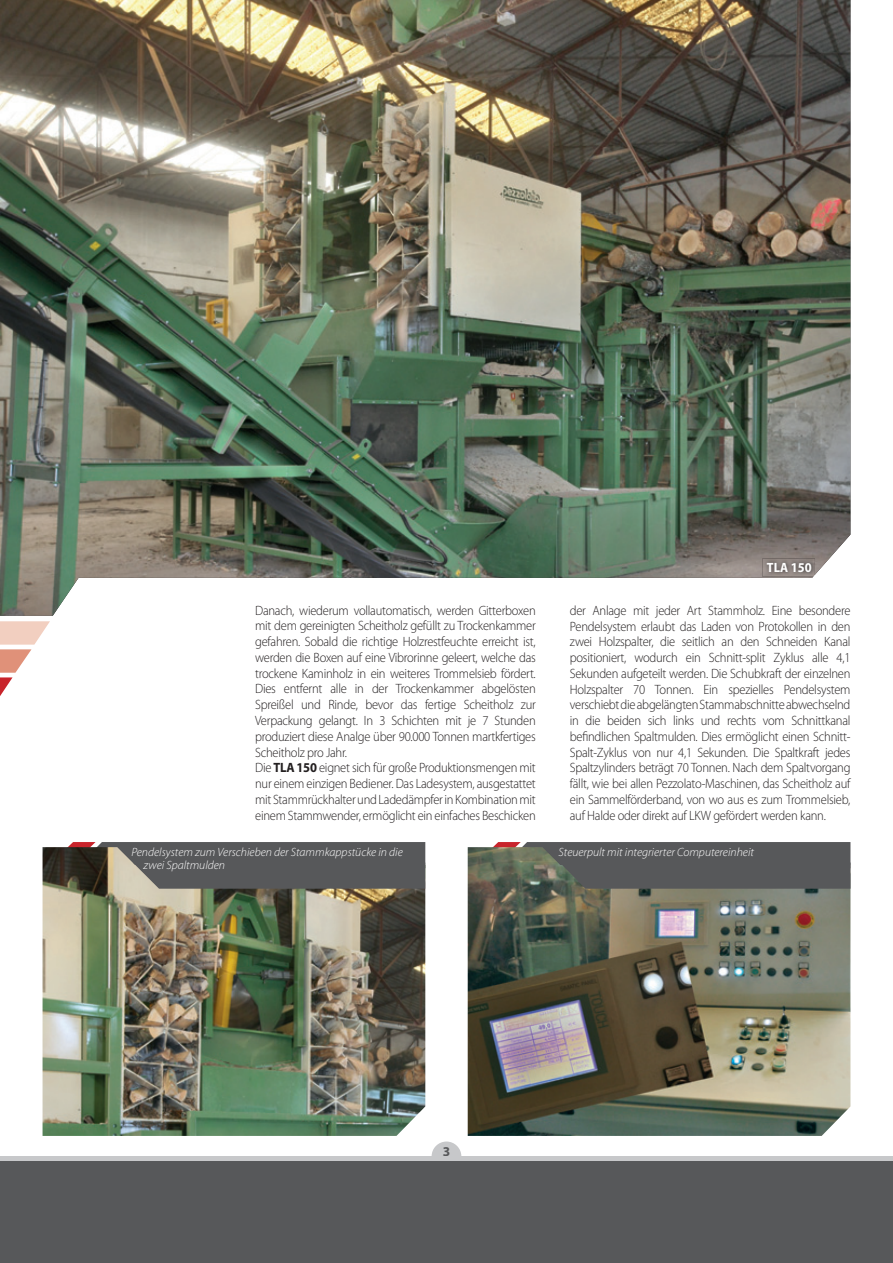
<style>
.page{position:relative;width:893px;height:1263px;background:#fff}
.page>*{position:absolute;margin:0;border:0;box-sizing:border-box;transform-origin:0 0}
.t1{font:300 13.5px/15.8px "Myriad Pro";letter-spacing:-.02em;color:#231f20;scale:.93 1}
.t2{font:700 semi-condensed 13.5px "Myriad Pro";color:#fff}
.t3{font:700 13.5px "Myriad Pro";color:#57585a}
.t4{font:italic 300 12px/12.8px "Myriad Pro";color:#fff}
.s1{font-weight:700}
</style>
<div class="page">
<img style="left:0;top:0;width:850px;height:616px">
<svg style="left:0;top:621px;width:50px;height:75px"></svg>
<div style="left:432px;top:1141px;width:29px;height:30px;background:#c7c8ca;border-radius:50%"></div>
<div style="left:0;top:1161px;width:893px;height:102px;background:#57585a"></div>
<hr style="left:0;top:1157px;width:893px;height:4px;background:#c7c8ca">
<img style="left:468px;top:847px;width:382px;height:289px">
<img style="left:43px;top:847px;width:382px;height:289px">
<img style="left:762px;top:559px;width:53px;height:18px">
<svg style="left:62px;top:842px;width:363px;height:47px;background:#5d5c5a"></svg>
<svg style="left:488px;top:842px;width:362px;height:47px;background:#5b5c5a"></svg>
<p class="t2" style="left:767px;top:560px;width:46px">TLA 150</p>
<p class="t1" style="left:255px;top:602px;width:303px">Danach, wiederum vollautomatisch, werden Gitterboxen mit dem gereinigten Scheitholz gefüllt zu Trockenkammer gefahren. Sobald die richtige Holzrestfeuchte erreicht ist, werden die Boxen auf eine Vibrorinne geleert, welche das trockene Kaminholz in ein weiteres Trommelsieb fördert.<br>Dies entfernt alle in der Trockenkammer abgelösten Spreißel und Rinde, bevor das fertige Scheitholz zur Verpackung gelangt. In 3 Schichten mit je 7 Stunden produziert diese Analge über 90.000 Tonnen martkfertiges Scheitholz pro Jahr.<br>Die <span class="s1">TLA 150</span> eignet sich für große Produktionsmengen mit nur einem einzigen Bediener. Das Ladesystem, ausgestattet mit Stammrückhalter und Ladedämpfer in Kombination mit einem Stammwender, ermöglicht ein einfaches Beschicken</p>
<p class="t1" style="left:570px;top:602px;width:303px;text-align:justify">der Anlage mit jeder Art Stammholz. Eine besondere Pendelsystem erlaubt das Laden von Protokollen in den zwei Holzspalter, die seitlich an den Schneiden Kanal positioniert, wodurch ein Schnitt-split Zyklus alle 4,1<br>Sekunden aufgeteilt werden. Die Schubkraft der einzelnen Holzspalter 70 Tonnen. Ein spezielles Pendelsystem verschiebt die abgelängten Stammabschnitte abwechselnd in die beiden sich links und rechts vom Schnittkanal befindlichen Spaltmulden. Dies ermöglicht einen Schnitt-Spalt-Zyklus von nur 4,1 Sekunden. Die Spaltkraft jedes Spaltzylinders beträgt 70 Tonnen. Nach dem Spaltvorgang fällt, wie bei allen Pezzolato-Maschinen, das Scheitholz auf ein Sammelförderband, von wo aus es zum Trommelsieb, auf Halde oder direkt auf LKW gefördert werden kann.</p>
<p class="t4" style="left:143px;top:846px;width:261px;text-indent:-12px">Pendelsystem zum Verschieben der Stammkappstücke in die zwei Spaltmulden</p>
<p class="t4" style="left:559px;top:846px;width:197px">Steuerpult mit integrierter Computereinheit</p>
<p class="t3" style="left:443px;top:1143px;width:9px">3</p>
</div>
